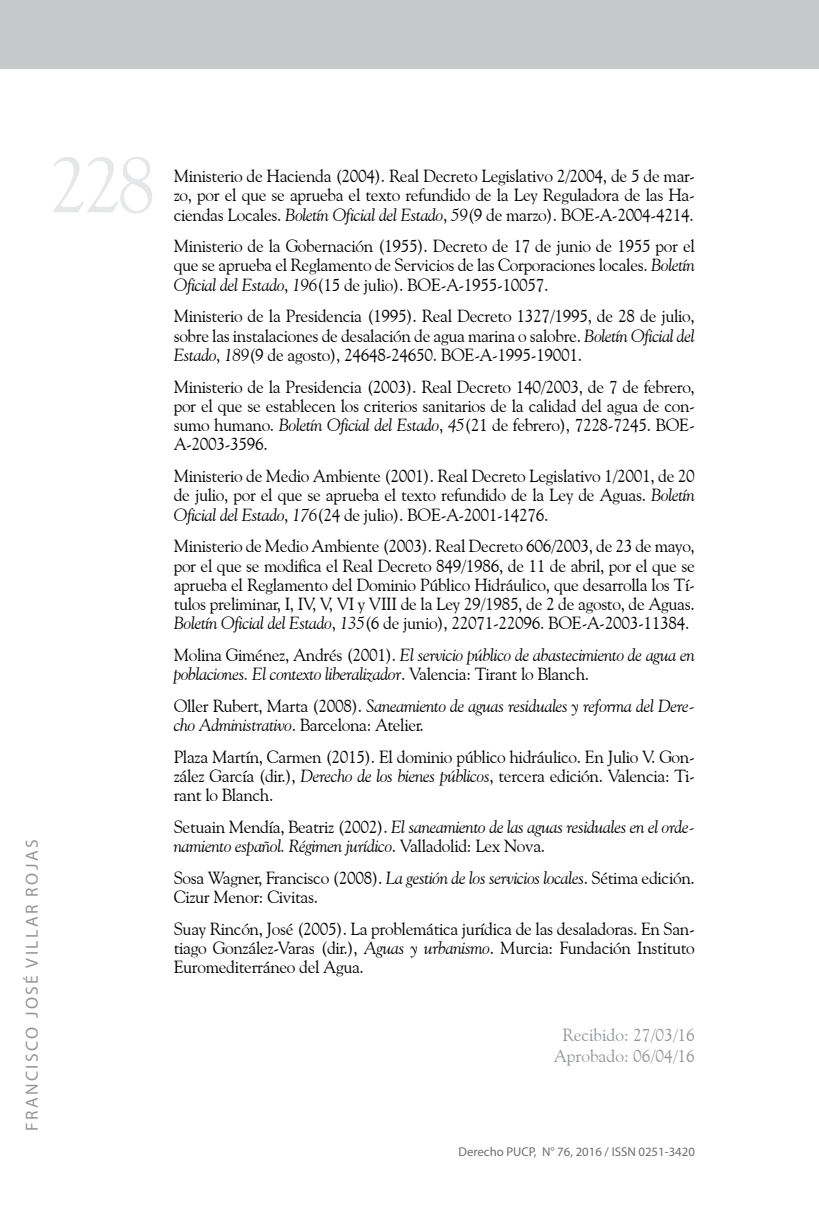
<style>
.page{position:relative;width:819px;height:1206px;background:#fff}
.page>*{position:absolute;margin:0;border:0;box-sizing:border-box;transform-origin:0 0}
.t1{font:78.75px "Goudy Old Style BT";color:#e6e7e8}
.t2{font:17.5px/19.2px "Goudy Old Style BT";letter-spacing:-.02em;color:#000;text-align:justify}
.t3{font:italic 17.5px/19.2px "Goudy Old Style BT";letter-spacing:-.02em;color:#000}
.t4{font:17.5px/21px "Goudy Old Style BT";color:#939598;text-align:center}
.t5{font:17.5px "Myriad Pro";letter-spacing:.14em;color:#939598}
.t6{font:12.78px "Myriad Pro";color:#6d6e71}
.s1{font-style:italic}
.s2{font-style:normal}
</style>
<div class="page">
<div style="left:0;top:0;width:819px;height:69px;background:#c7c8ca"></div>
<h1 class="t1" style="left:49px;top:136px;width:109px">228</h1>
<p class="t5" style="left:21px;top:1131px;width:293px;rotate:-90deg">FRANCISCO JOSÉ VILLAR ROJAS</p>
<p class="t2" style="left:174px;top:166px;width:522px">Ministerio de Hacienda (2004). Real Decreto Legislativo 2/2004, de 5 de mar&shy;zo, por el que se aprueba el texto refundido de la Ley Reguladora de las Ha&shy;ciendas Locales. <span class="s1">Boletín Oficial del Estado</span>, <span class="s1">59</span>(9 de marzo). BOE-A-2004-4214.</p>
<p class="t2" style="left:174px;top:236px;width:522px">Ministerio de la Gobernación (1955). Decreto de 17 de junio de 1955 por el que se aprueba el Reglamento de Servicios de las Corporaciones locales. <span class="s1">Boletín Oficial del Estado</span>, <span class="s1">196</span>(15 de julio). BOE-A-1955-10057.</p>
<p class="t2" style="left:174px;top:306px;width:522px">Ministerio de la Presidencia (1995). Real Decreto 1327/1995, de 28 de julio, sobre las instalaciones de desalación de agua marina o salobre. <span class="s1">Boletín Oficial del Estado</span>, <span class="s1">189</span>(9 de agosto), 24648-24650. BOE-A-1995-19001.</p>
<p class="t2" style="left:174px;top:376px;width:522px">Ministerio de la Presidencia (2003). Real Decreto 140/2003, de 7 de febrero, por el que se establecen los criterios sanitarios de la calidad del agua de con&shy;sumo humano. <span class="s1">Boletín Oficial del Estado</span>, <span class="s1">45</span>(21 de febrero), 7228-7245. BOE-A-2003-3596.</p>
<p class="t2" style="left:174px;top:466px;width:522px">Ministerio de Medio Ambiente (2001). Real Decreto Legislativo 1/2001, de 20 de julio, por el que se aprueba el texto refundido de la Ley de Aguas. <span class="s1">Boletín Oficial del Estado</span>, <span class="s1">176</span>(24 de julio). BOE-A-2001-14276.</p>
<p class="t2" style="left:174px;top:536px;width:522px">Ministerio de Medio Ambiente (2003). Real Decreto 606/2003, de 23 de mayo, por el que se modifica el Real Decreto 849/1986, de 11 de abril, por el que se aprueba el Reglamento del Dominio Público Hidráulico, que desarrolla los Tí&shy;tulos preliminar, I, IV, V, VI y VIII de la Ley 29/1985, de 2 de agosto, de Aguas.<br><span class="s1">Boletín Oficial del Estado</span>, <span class="s1">135</span>(6 de junio), 22071-22096. BOE-A-2003-11384.</p>
<p class="t3" style="left:174px;top:645px;width:522px"><span class="s2">Molina Giménez, Andrés (2001).</span> El servicio público de abastecimiento de agua en poblaciones. El contexto liberalizador<span class="s2">. Valencia: Tirant lo Blanch.</span></p>
<p class="t3" style="left:174px;top:696px;width:522px"><span class="s2">Oller Rubert, Marta (2008).</span> Saneamiento de aguas residuales y reforma del Dere&shy;cho Administrativo<span class="s2">. Barcelona: Atelier.</span></p>
<p class="t2" style="left:174px;top:746px;width:522px">Plaza Martín, Carmen (2015). El dominio público hidráulico. En Julio V. Gon&shy;zález García (dir.), <span class="s1">Derecho de los bienes públicos</span>, tercera edición. Valencia: Ti&shy;rant lo Blanch.</p>
<p class="t3" style="left:174px;top:817px;width:522px"><span class="s2">Setuain Mendía, Beatriz (2002).</span> El saneamiento de las aguas residuales en el orde&shy;namiento español. Régimen jurídico<span class="s2">. Valladolid: Lex Nova.</span></p>
<p class="t2" style="left:174px;top:868px;width:522px">Sosa Wagner, Francisco (2008). <span class="s1">La gestión de los servicios locales</span>. Sétima edición.<br>Cizur Menor: Civitas.</p>
<p class="t2" style="left:174px;top:918px;width:522px">Suay Rincón, José (2005). La problemática jurídica de las desaladoras. En San&shy;tiago González-Varas (dir.), <span class="s1">Aguas y urbanismo</span>. Murcia: Fundación Instituto Euromediterráneo del Agua.</p>
<p class="t4" style="left:553px;top:1023px;width:143px">Recibido: 27/03/16<br>Aprobado: 06/04/16</p>
<p class="t6" style="left:458px;top:1144px;width:238px">Derecho PUCP, N° 76, 2016 / ISSN 0251-3420</p>
</div>
